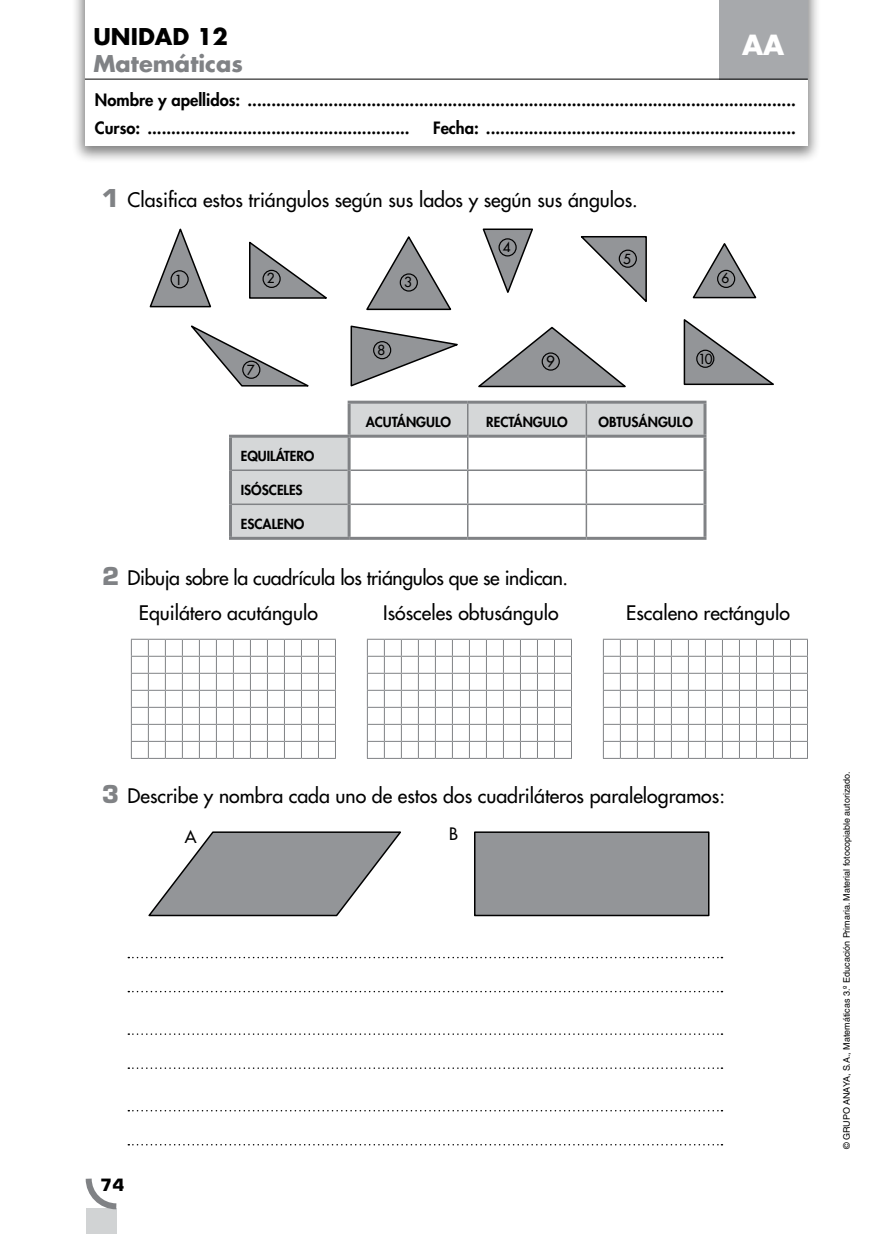
<style>
.page{position:relative;width:893px;height:1234px;background:#fff}
.page>*{position:absolute;margin:0;border:0;box-sizing:border-box;transform-origin:0 0}
.t1{font:700 27px "Futura Std";color:#fff}
.t2{font:700 22.5px "Futura Std";color:#808285}
.t3{font:700 22.5px "Futura Std";color:#000}
.t4{font:500 19.5px "Futura Std";color:#000}
.t5{font:500 19.5px/35.5px "Futura Std";letter-spacing:-.02em;color:#000}
.t6{font:500 16.8px "Futura Std";color:#000}
.t7{font:800 16.5px/28.5px "Futura Std";color:#000}
.t8{font:700 16.5px "Eurostile LT Std";color:#000}
.t9{font:500 15px "Futura Std";color:#000}
.t10{font:800 13.5px "Futura Std";color:#000}
.t11{font:500 13.5px "Futura Std";color:#000}
.t12{font:9px "Helvetica LT Std";color:#000}
.s1{font-family:"Eurostile LT Std";font-weight:700;font-size:24px;color:#808285}
</style>
<div class="page">
<div style="left:86px;top:1208px;width:31px;height:25px;background:#d1d3d4"></div>
<svg style="left:85px;top:1178px;width:32px;height:32px"></svg>
<div style="left:71px;top:0;width:751px;height:164px;background:#000;opacity:.5"></div>
<div style="left:85px;top:0;width:723px;height:145px;background:#fff"></div>
<div style="left:720px;top:0;width:88px;height:79px;background:#a7a9ac"></div>
<hr style="left:85px;top:79px;width:723px;height:1px;background:#000">
<svg style="left:232px;top:402px;width:471px;height:134px;fill:#d5d7d8"></svg>
<svg style="left:351px;top:437px;width:235px;height:99px"></svg>
<hr style="left:229px;top:504px;width:3px;height:32px;background:#808285">
<hr style="left:229px;top:536px;width:120px;height:3px;background:#808285">
<hr style="left:348px;top:400px;width:120px;height:3px;background:#808285">
<hr style="left:468px;top:400px;width:118px;height:3px;background:#808285">
<hr style="left:586px;top:400px;width:120px;height:3px;background:#808285">
<hr style="left:349px;top:536px;width:119px;height:3px;background:#808285">
<hr style="left:468px;top:536px;width:118px;height:3px;background:#808285">
<hr style="left:586px;top:536px;width:120px;height:3px;background:#808285">
<hr style="left:229px;top:434px;width:120px;height:3px;background:#808285">
<hr style="left:229px;top:437px;width:3px;height:33px;background:#808285">
<hr style="left:349px;top:434px;width:118px;height:3px;background:#808285">
<hr style="left:468px;top:434px;width:118px;height:3px;background:#808285">
<hr style="left:587px;top:434px;width:119px;height:3px;background:#808285">
<hr style="left:229px;top:470px;width:3px;height:34px;background:#808285">
<hr style="left:232px;top:469px;width:116px;height:2px;background:#808285">
<hr style="left:351px;top:469px;width:117px;height:2px;background:#808285">
<hr style="left:468px;top:469px;width:118px;height:2px;background:#808285">
<hr style="left:586px;top:469px;width:117px;height:2px;background:#808285">
<hr style="left:232px;top:503px;width:116px;height:2px;background:#808285">
<hr style="left:351px;top:503px;width:117px;height:2px;background:#808285">
<hr style="left:468px;top:503px;width:118px;height:2px;background:#808285">
<hr style="left:586px;top:503px;width:117px;height:2px;background:#808285">
<hr style="left:348px;top:403px;width:3px;height:31px;background:#808285">
<hr style="left:703px;top:403px;width:3px;height:31px;background:#808285">
<hr style="left:348px;top:437px;width:3px;height:33px;background:#808285">
<hr style="left:703px;top:437px;width:3px;height:33px;background:#808285">
<hr style="left:348px;top:470px;width:3px;height:34px;background:#808285">
<hr style="left:703px;top:470px;width:3px;height:34px;background:#808285">
<hr style="left:348px;top:504px;width:3px;height:32px;background:#808285">
<hr style="left:703px;top:504px;width:3px;height:32px;background:#808285">
<hr style="left:467px;top:403px;width:1px;height:33px;background:#808285">
<hr style="left:586px;top:403px;width:1px;height:33px;background:#808285">
<hr style="left:467px;top:436px;width:1px;height:33px;background:#808285">
<hr style="left:586px;top:436px;width:1px;height:33px;background:#808285">
<hr style="left:467px;top:471px;width:1px;height:32px;background:#808285">
<hr style="left:586px;top:471px;width:1px;height:32px;background:#808285">
<hr style="left:467px;top:505px;width:1px;height:31px;background:#808285">
<hr style="left:586px;top:505px;width:1px;height:31px;background:#808285">
<svg style="left:128px;top:956px;width:594px;height:2px"></svg>
<svg style="left:128px;top:990px;width:594px;height:2px"></svg>
<svg style="left:128px;top:1033px;width:594px;height:1px"></svg>
<svg style="left:128px;top:1067px;width:594px;height:1px"></svg>
<svg style="left:128px;top:1110px;width:594px;height:1px"></svg>
<svg style="left:128px;top:1144px;width:594px;height:1px"></svg>
<svg style="left:149px;top:228px;width:63px;height:80px"></svg>
<svg style="left:482px;top:228px;width:51px;height:65px"></svg>
<svg style="left:366px;top:236px;width:86px;height:75px"></svg>
<svg style="left:478px;top:326px;width:148px;height:62px"></svg>
<svg style="left:350px;top:325px;width:108px;height:62px"></svg>
<svg style="left:692px;top:243px;width:65px;height:56px"></svg>
<svg style="left:580px;top:236px;width:67px;height:66px"></svg>
<svg style="left:249px;top:241px;width:78px;height:58px"></svg>
<svg style="left:683px;top:319px;width:91px;height:67px"></svg>
<svg style="left:191px;top:325px;width:118px;height:62px"></svg>
<div style="left:475px;top:832px;width:234px;height:83px;background:#939598"></div>
<div style="left:474px;top:831px;width:235px;height:85px;border:2px solid #000"></div>
<svg style="left:148px;top:831px;width:253px;height:86px"></svg>
<div style="left:171px;top:270px;width:18px;height:18px;border:1px solid #000;border-radius:50%"></div>
<div style="left:619px;top:249px;width:18px;height:19px;border:1px solid #000;border-radius:50%"></div>
<div style="left:696px;top:349px;width:18px;height:19px;border:1px solid #000;border-radius:50%"></div>
<div style="left:717px;top:270px;width:18px;height:18px;border:1px solid #000;border-radius:50%"></div>
<div style="left:400px;top:273px;width:18px;height:18px;border:1px solid #000;border-radius:50%"></div>
<div style="left:262px;top:270px;width:19px;height:18px;border:1px solid #000;border-radius:50%"></div>
<div style="left:373px;top:341px;width:18px;height:18px;border:1px solid #000;border-radius:50%"></div>
<div style="left:242px;top:360px;width:18px;height:19px;border:1px solid #000;border-radius:50%"></div>
<div style="left:498px;top:238px;width:19px;height:18px;border:1px solid #000;border-radius:50%"></div>
<div style="left:542px;top:352px;width:18px;height:18px;border:1px solid #000;border-radius:50%"></div>
<svg style="left:131px;top:638px;width:205px;height:120px"></svg>
<svg style="left:367px;top:638px;width:205px;height:120px"></svg>
<svg style="left:603px;top:638px;width:205px;height:120px"></svg>
<h2 class="t3" style="left:93px;top:21px;width:136px">UNIDAD 12</h2>
<h2 class="t2" style="left:93px;top:48px;width:151px">Matemáticas</h2>
<p class="t7" style="left:95px;top:85px;width:702px">Nombre y apellidos: ...................................................................................................................<br>Curso: .......................................................</p>
<h1 class="t1" style="left:742px;top:26px;width:44px">AA</h1>
<p class="t7" style="left:433px;top:114px;width:364px">Fecha: .................................................................</p>
<p class="t4" style="left:102px;top:188px;width:538px"><span class="s1">1</span> Clasifica estos triángulos según sus lados y según sus ángulos.</p>
<p class="t11" style="left:175px;top:271px;width:9px">1</p>
<p class="t11" style="left:503px;top:238px;width:9px">4</p>
<p class="t11" style="left:623px;top:250px;width:9px">5</p>
<p class="t11" style="left:267px;top:270px;width:9px">2</p>
<p class="t11" style="left:404px;top:273px;width:9px">3</p>
<p class="t11" style="left:721px;top:270px;width:9px">6</p>
<p class="t11" style="left:247px;top:361px;width:9px">7</p>
<p class="t11" style="left:377px;top:341px;width:9px">8</p>
<p class="t9" style="left:546px;top:352px;width:10px">9</p>
<p class="t11" style="left:698px;top:350px;width:15px">10</p>
<p class="t10" style="left:366px;top:413px;width:87px">ACUTÁNGULO</p>
<p class="t10" style="left:486px;top:413px;width:83px">RECTÁNGULO</p>
<p class="t10" style="left:598px;top:413px;width:96px">OBTUSÁNGULO</p>
<p class="t10" style="left:241px;top:447px;width:75px">EQUILÁTERO</p>
<p class="t10" style="left:241px;top:481px;width:64px">ISÓSCELES</p>
<p class="t10" style="left:241px;top:515px;width:65px">ESCALENO</p>
<p class="t5" style="left:139px;top:560px;width:431px;text-indent:-37px"><span class="s1">2</span> Dibuja sobre la cuadrícula los triángulos que se indican.<br>Equilátero acutángulo</p>
<p class="t4" style="left:383px;top:601px;width:177px">Isósceles obtusángulo</p>
<p class="t4" style="left:626px;top:601px;width:165px">Escaleno rectángulo</p>
<p class="t4" style="left:102px;top:783px;width:625px"><span class="s1">3</span> Describe y nombra cada uno de estos dos cuadriláteros paralelogramos:</p>
<p class="t6" style="left:185px;top:826px;width:13px">A</p>
<p class="t6" style="left:449px;top:823px;width:10px">B</p>
<p class="t8" style="left:101px;top:1174px;width:25px">74</p>
<p class="t12" style="left:842px;top:1148px;width:379px;rotate:-90deg">© GRUPO ANAYA, S.A., Matemáticas 3.º Educación Primaria. Material fotocopiable autorizado.</p>
</div>
